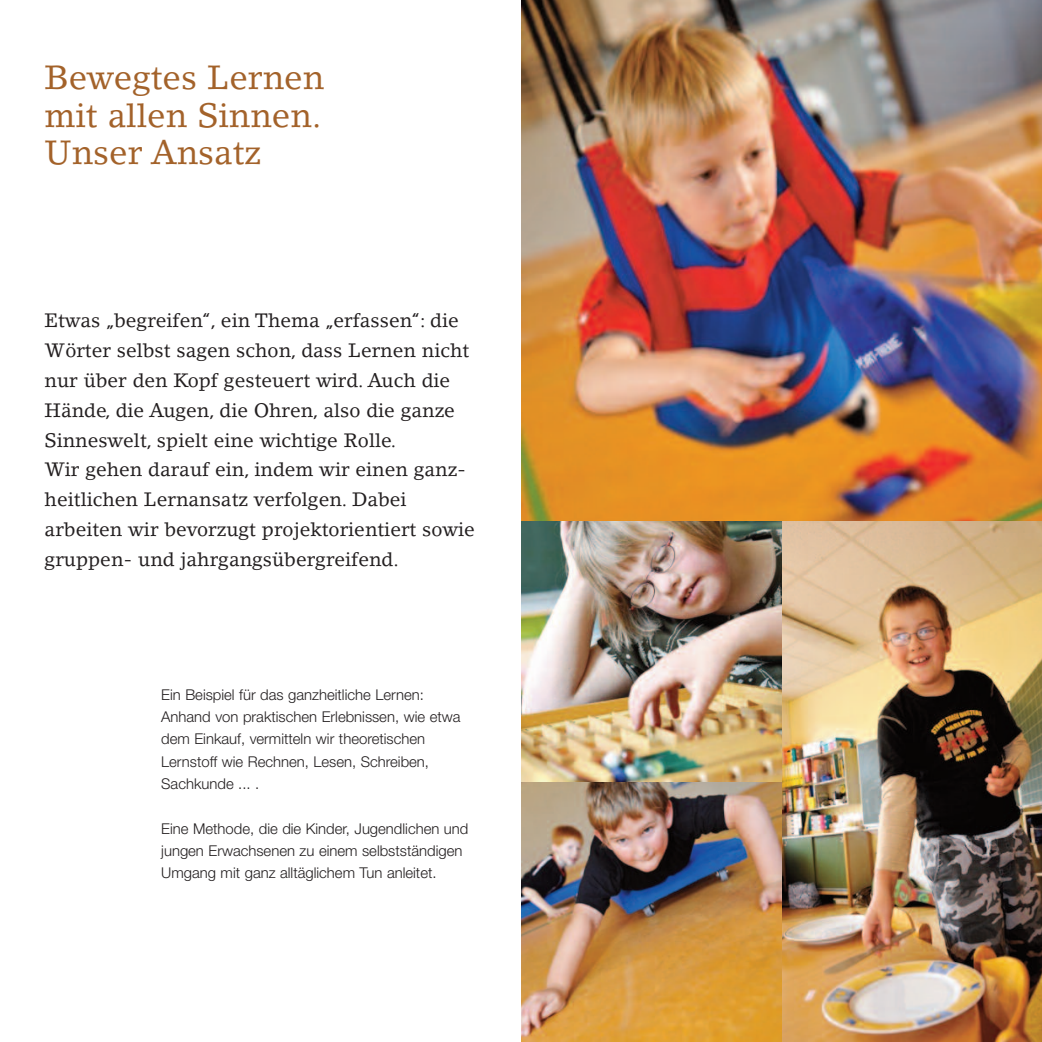
<style>
.page{position:relative;width:1042px;height:1042px;background:#fff}
.page>*{position:absolute;margin:0;border:0;box-sizing:border-box;transform-origin:0 0}
.t1{font:33.25px/37.3px "Lino Letter Roman Os F";color:#a3622a;text-align:justify}
.t2{font:19.25px/29.8px "Lino Letter Roman Os F";color:#231f20}
.t3{font:300 14.88px/22.4px "Helvetica Neue";color:#231f20}
</style>
<div class="page">
<img style="left:521px;top:0;width:521px;height:521px">
<img style="left:781px;top:521px;width:261px;height:521px">
<img style="left:521px;top:781px;width:260px;height:261px">
<img style="left:521px;top:521px;width:260px;height:260px">
<h1 class="t1" style="left:45px;top:62px;width:281px">Bewegtes Lernen mit allen Sinnen.<br>Unser Ansatz</h1>
<p class="t2" style="left:45px;top:308px;width:432px">Etwas „begreifen“, ein Thema „erfassen“: die Wörter selbst sagen schon, dass Lernen nicht nur über den Kopf gesteuert wird. Auch die Hände, die Augen, die Ohren, also die ganze Sinneswelt, spielt eine wichtige Rolle.<br>Wir gehen darauf ein, indem wir einen ganz&shy;heitlichen Lernansatz verfolgen. Dabei arbeiten wir bevorzugt projektorientiert sowie gruppen- und jahrgangsübergreifend.</p>
<p class="t3" style="left:161px;top:684px;width:301px">Ein Beispiel für das ganzheitliche Lernen:<br>Anhand von praktischen Erlebnissen, wie etwa dem Einkauf, vermitteln wir theoretischen Lernstoff wie Rechnen, Lesen, Schreiben, Sachkunde ... .</p>
<p class="t3" style="left:161px;top:818px;width:309px">Eine Methode, die die Kinder, Jugendlichen und jungen Erwachsenen zu einem selbstständigen<br>Umgang mit ganz alltäglichem Tun anleitet.</p>
</div>
